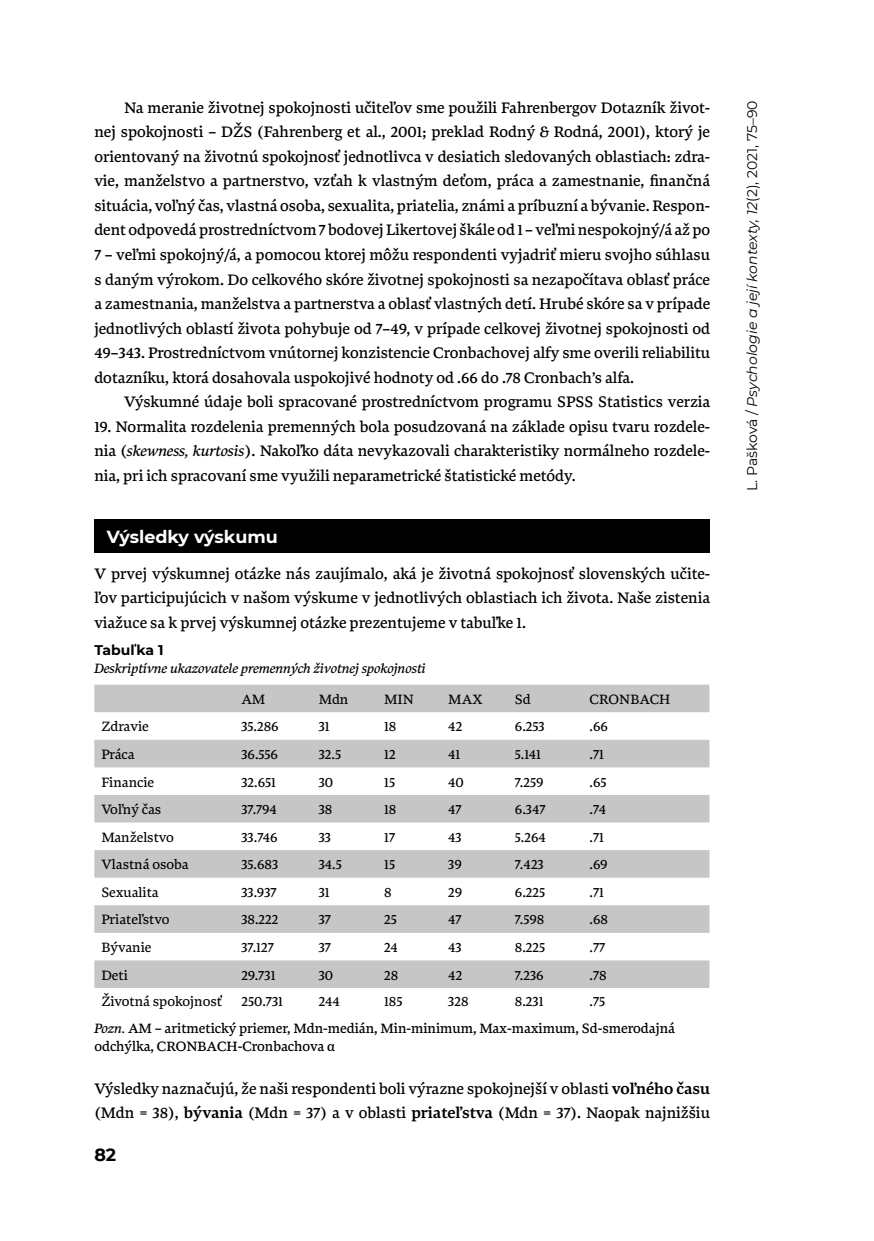
<style>
.page{position:relative;width:874px;height:1241px;background:#fff}
.page>*{position:absolute;margin:0;border:0;box-sizing:border-box;transform-origin:0 0}
.t1{font:700 17.5px "Montserrat";color:#fff}
.t2{font:700 17.5px "Montserrat";color:#000}
.t3{font:15.75px/24.5px "Bennet Text Four";color:#000;text-align:justify}
.t4{font:14px "Bennet Text Three";color:#000}
.t5{font:14px/17.5px "Bennet Text Four";color:#000}
.t6{font:italic 14px "Bennet Text Four";color:#000}
.t7{font:italic 14px "Montserrat";color:#000}
.t8{font:700 14px "Montserrat";color:#000}
.s1{font-style:italic}
.s2{font-family:"Source Serif Variable"}
.s3{font-weight:600}
.s4{font-style:normal}
</style>
<div class="page">
<div style="left:94px;top:518px;width:615px;height:34px;background:#000"></div>
<div style="left:94px;top:684px;width:615px;height:28px;background:#c6c6c6"></div>
<svg style="left:94px;top:739px;width:615px;height:248px;fill:#c6c6c6"></svg>
<p class="t3" style="left:94px;top:95px;width:617px;text-indent:30px">Na meranie životnej spokojnosti učiteľov sme použili Fahrenbergov Dotazník život&shy;nej spokojnosti – DŽS (Fahrenberg et al., 2001; preklad Rodný &amp; Rodná, 2001), ktorý je orientovaný na životnú spokojnosť jednotlivca v desiatich sledovaných oblastiach: zdra&shy;vie, manželstvo a partnerstvo, vzťah k vlastným deťom, práca a zamestnanie, finančná situácia, voľný čas, vlastná osoba, sexualita, priatelia, známi a príbuzní a bývanie. Respon&shy;dent odpovedá prostredníctvom 7 bodovej Likertovej škále od 1 – veľmi nespokojný/á až po 7 – veľmi spokojný/á, a pomocou ktorej môžu respondenti vyjadriť mieru svojho súhlasu s daným výrokom. Do celkového skóre životnej spokojnosti sa nezapočítava oblasť práce a zamestnania, manželstva a partnerstva a oblasť vlastných detí. Hrubé skóre sa v prípade jednotlivých oblastí života pohybuje od 7–49, v prípade celkovej životnej spokojnosti od 49–343. Prostredníctvom vnútornej konzistencie Cronbachovej alfy sme overili reliabilitu dotazníku, ktorá dosahovala uspokojivé hodnoty od .66 do .78 Cronbach’s alfa.</p>
<p class="t3" style="left:124px;top:389px;width:587px">Výskumné údaje boli spracované prostredníctvom programu SPSS Statistics verzia</p>
<p class="t3" style="left:94px;top:414px;width:617px">19. Normalita rozdelenia premenných bola posudzovaná na základe opisu tvaru rozdele&shy;nia (<span class="s1">skewness, kurtosis</span>). Nakoľko dáta nevykazovali charakteristiky normálneho rozdele&shy;nia, pri ich spracovaní sme využili neparametrické štatistické metódy.</p>
<p class="t1" style="left:107px;top:524px;width:172px">Výsledky výskumu</p>
<p class="t3" style="left:94px;top:561px;width:617px">V prvej výskumnej otázke nás zaujímalo, aká je životná spokojnosť slovenských učite&shy;ľov participujúcich v našom výskume v jednotlivých oblastiach ich života. Naše zistenia viažuce sa k prvej výskumnej otázke prezentujeme v tabuľke 1.</p>
<p class="t8" style="left:94px;top:640px;width:71px">Tabuľka 1</p>
<p class="t6" style="left:94px;top:659px;width:333px">Deskriptívne ukazovatele premenných životnej spokojnosti</p>
<p class="t4" style="left:241px;top:689px;width:26px">AM</p>
<p class="t4" style="left:318px;top:689px;width:31px">Mdn</p>
<p class="t4" style="left:384px;top:689px;width:31px">MIN</p>
<p class="t4" style="left:448px;top:689px;width:36px">MAX</p>
<p class="t4" style="left:514px;top:689px;width:17px">Sd</p>
<p class="t4" style="left:589px;top:689px;width:82px">CRONBACH</p>
<p class="t4" style="left:101px;top:717px;width:49px">Zdravie</p>
<p class="t4" style="left:241px;top:717px;width:39px">35.286</p>
<p class="t4" style="left:318px;top:717px;width:13px">31</p>
<p class="t4" style="left:384px;top:717px;width:14px">18</p>
<p class="t4" style="left:448px;top:717px;width:16px">42</p>
<p class="t4" style="left:514px;top:717px;width:31px">6.253</p>
<p class="t4" style="left:589px;top:717px;width:20px">.66</p>
<p class="t4" style="left:101px;top:745px;width:35px">Práca</p>
<p class="t4" style="left:241px;top:745px;width:38px">36.556</p>
<p class="t4" style="left:318px;top:745px;width:24px">32.5</p>
<p class="t4" style="left:384px;top:745px;width:13px">12</p>
<p class="t4" style="left:448px;top:745px;width:14px">41</p>
<p class="t4" style="left:514px;top:745px;width:28px">5.141</p>
<p class="t4" style="left:589px;top:745px;width:16px">.71</p>
<p class="t4" style="left:101px;top:772px;width:54px">Financie</p>
<p class="t4" style="left:241px;top:772px;width:36px">32.651</p>
<p class="t4" style="left:318px;top:772px;width:16px">30</p>
<p class="t4" style="left:384px;top:772px;width:12px">15</p>
<p class="t4" style="left:448px;top:772px;width:17px">40</p>
<p class="t4" style="left:514px;top:772px;width:30px">7.259</p>
<p class="t4" style="left:589px;top:772px;width:18px">.65</p>
<p class="t4" style="left:101px;top:800px;width:61px">Voľný čas</p>
<p class="t4" style="left:241px;top:800px;width:37px">37.794</p>
<p class="t4" style="left:318px;top:800px;width:15px">38</p>
<p class="t4" style="left:384px;top:800px;width:14px">18</p>
<p class="t4" style="left:448px;top:800px;width:15px">47</p>
<p class="t4" style="left:514px;top:800px;width:32px">6.347</p>
<p class="t4" style="left:589px;top:800px;width:18px">.74</p>
<p class="t4" style="left:101px;top:827px;width:74px">Manželstvo</p>
<p class="t4" style="left:241px;top:827px;width:38px">33.746</p>
<p class="t4" style="left:318px;top:827px;width:14px">33</p>
<p class="t4" style="left:384px;top:827px;width:12px">17</p>
<p class="t4" style="left:448px;top:827px;width:15px">43</p>
<p class="t4" style="left:514px;top:827px;width:32px">5.264</p>
<p class="t4" style="left:589px;top:827px;width:16px">.71</p>
<p class="t4" style="left:101px;top:855px;width:89px">Vlastná osoba</p>
<p class="t4" style="left:241px;top:855px;width:38px">35.683</p>
<p class="t4" style="left:318px;top:855px;width:24px">34.5</p>
<p class="t4" style="left:384px;top:855px;width:12px">15</p>
<p class="t4" style="left:448px;top:855px;width:15px">39</p>
<p class="t4" style="left:514px;top:855px;width:30px">7.423</p>
<p class="t4" style="left:589px;top:855px;width:20px">.69</p>
<p class="t4" style="left:101px;top:882px;width:59px">Sexualita</p>
<p class="t4" style="left:241px;top:882px;width:37px">33.937</p>
<p class="t4" style="left:318px;top:882px;width:13px">31</p>
<p class="t4" style="left:384px;top:882px;width:9px">8</p>
<p class="t4" style="left:448px;top:882px;width:15px">29</p>
<p class="t4" style="left:514px;top:882px;width:32px">6.225</p>
<p class="t4" style="left:589px;top:882px;width:16px">.71</p>
<p class="t4" style="left:101px;top:910px;width:70px">Priateľstvo</p>
<p class="t4" style="left:241px;top:910px;width:39px">38.222</p>
<p class="t4" style="left:318px;top:910px;width:14px">37</p>
<p class="t4" style="left:384px;top:910px;width:14px">25</p>
<p class="t4" style="left:448px;top:910px;width:15px">47</p>
<p class="t4" style="left:514px;top:910px;width:31px">7.598</p>
<p class="t4" style="left:589px;top:910px;width:20px">.68</p>
<p class="t4" style="left:101px;top:937px;width:52px">Bývanie</p>
<p class="t4" style="left:241px;top:937px;width:34px">37.127</p>
<p class="t4" style="left:318px;top:937px;width:14px">37</p>
<p class="t4" style="left:384px;top:937px;width:15px">24</p>
<p class="t4" style="left:448px;top:937px;width:15px">43</p>
<p class="t4" style="left:514px;top:937px;width:32px">8.225</p>
<p class="t4" style="left:589px;top:937px;width:17px">.77</p>
<p class="t4" style="left:101px;top:965px;width:28px">Deti</p>
<p class="t4" style="left:241px;top:965px;width:36px">29.731</p>
<p class="t4" style="left:318px;top:965px;width:16px">30</p>
<p class="t4" style="left:384px;top:965px;width:16px">28</p>
<p class="t4" style="left:448px;top:965px;width:16px">42</p>
<p class="t4" style="left:514px;top:965px;width:30px">7.236</p>
<p class="t4" style="left:589px;top:965px;width:18px">.78</p>
<p class="t4" style="left:101px;top:991px;width:122px">Životná spokojnosť</p>
<p class="t4" style="left:241px;top:991px;width:43px">250.731</p>
<p class="t4" style="left:318px;top:991px;width:22px">244</p>
<p class="t4" style="left:384px;top:991px;width:20px">185</p>
<p class="t4" style="left:448px;top:991px;width:22px">328</p>
<p class="t4" style="left:514px;top:991px;width:30px">8.231</p>
<p class="t4" style="left:589px;top:991px;width:17px">.75</p>
<p class="t5" style="left:94px;top:1019px;width:582px"><span class="s1">Pozn.</span> AM – aritmetický priemer, Mdn-‑medián, Min-‑minimum, Max-‑maximum, Sd-‑ smerodajná odchýlka, CRONBACH-‑ Cronbachova <span class="s2">α</span></p>
<p class="t3" style="left:94px;top:1075px;width:617px">Výsledky naznačujú, že naši respondenti boli výrazne spokojnejší v oblasti <span class="s3">voľného času </span>(Mdn = 38), <span class="s3">bývania</span> (Mdn = 37) a v oblasti <span class="s3">priateľstva</span> (Mdn = 37). Naopak najnižšiu</p>
<p class="t2" style="left:94px;top:1142px;width:23px">82</p>
<p class="t7" style="left:742px;top:491px;width:392px;rotate:-90deg"><span class="s4">L. Pašková /</span> Psychologie a její kontexty, 12<span class="s4">(2), 2021, 75–90</span></p>
</div>
